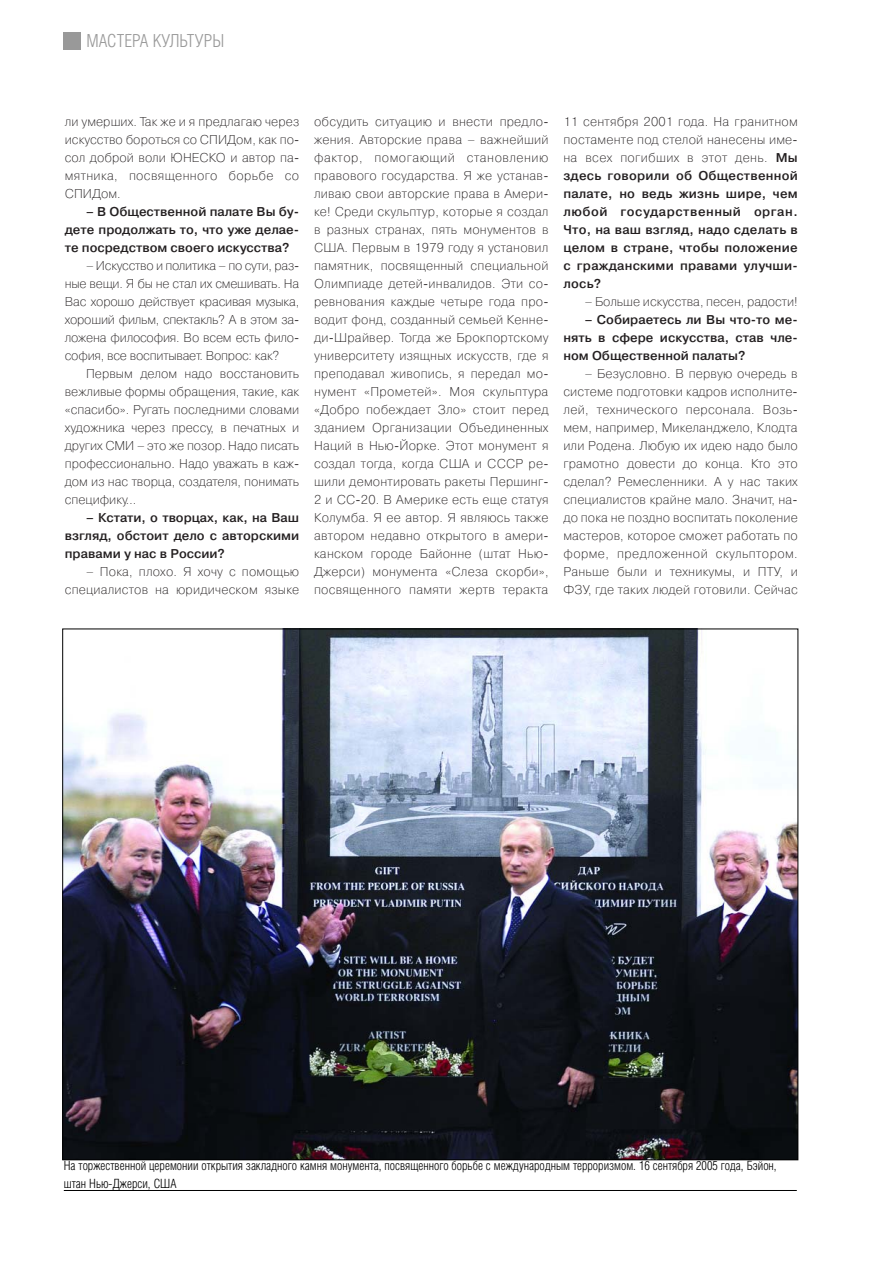
<style>
.page{position:relative;width:893px;height:1263px;background:#fff}
.page>*{position:absolute;margin:0;border:0;box-sizing:border-box;transform-origin:0 0}
.t1{font:300 18px "Helios Cond";color:#999}
.t2{font:12.75px/18px "Pragmatica Light C";letter-spacing:.01em;color:#231f20;text-align:justify}
.t3{font:700 12.75px/18px "Pragmatica Light C";color:#231f20;text-align:justify}
.t4{font:300 12.75px/18px "Helios Cond";color:#000}
.s1{font-weight:400}
</style>
<div class="page">
<div style="left:63px;top:33px;width:17px;height:17px;background:#999"></div>
<img style="left:64px;top:631px;width:732px;height:527px">
<hr style="left:64px;top:1190px;width:732px;height:1px;background:#000">
<h1 class="t1" style="left:86px;top:36px;width:139px">МАСТЕРА КУЛЬТУРЫ</h1>
<p class="t2" style="left:65px;top:113px;width:236px">ли умерших. Так же и я предлагаю через искусство бороться со СПИДом, как по&shy;сол доброй воли ЮНЕСКО и автор па&shy;мятника, посвященного борьбе со СПИДом.</p>
<p class="t3" style="left:65px;top:203px;width:236px;text-indent:21px">– В Общественной палате Вы бу&shy;дете продолжать то, что уже делае&shy;те посредством своего искусства?</p>
<p class="t2" style="left:65px;top:257px;width:236px;text-indent:21px">– Искусство и политика – по сути, раз&shy;ные вещи. Я бы не стал их смешивать. На Вас хорошо действует красивая музыка, хороший фильм, спектакль? А в этом за&shy;ложена философия. Во всем есть фило&shy;софия, все воспитывает. Вопрос: как?</p>
<p class="t2" style="left:65px;top:365px;width:236px;text-indent:21px">Первым делом надо восстановить вежливые формы обращения, такие, как «спасибо». Ругать последними словами художника через прессу, в печатных и других СМИ – это же позор. Надо писать профессионально. Надо уважать в каж&shy;дом из нас творца, создателя, понимать специфику…</p>
<p class="t3" style="left:65px;top:509px;width:236px;text-indent:21px">– Кстати, о творцах, как, на Ваш взгляд, обстоит дело с авторскими правами у нас в России?</p>
<p class="t2" style="left:65px;top:563px;width:236px;text-align:right">– Пока, плохо. Я хочу с помощью специалистов на юридическом языке</p>
<p class="t2" style="left:314px;top:113px;width:236px">обсудить ситуацию и внести предло&shy;жения. Авторские права – важнейший фактор, помогающий становлению правового государства. Я же устанав&shy;ливаю свои авторские права в Амери&shy;ке! Среди скульптур, которые я создал в разных странах, пять монументов в США. Первым в 1979 году я установил памятник, посвященный специальной Олимпиаде детей-инвалидов. Эти со&shy;ревнования каждые четыре года про&shy;водит фонд, созданный семьей Кенне&shy;ди-Шрайвер. Тогда же Брокпортскому университету изящных искусств, где я преподавал живопись, я передал мо&shy;нумент «Прометей». Моя скульптура «Добро побеждает Зло» стоит перед зданием Организации Объединенных Наций в Нью-Йорке. Этот монумент я создал тогда, когда США и СССР ре&shy;шили демонтировать ракеты Першинг-2 и СС-20. В Америке есть еще статуя Колумба. Я ее автор. Я являюсь также автором недавно открытого в амери&shy;канском городе Байонне (штат Нью-Джерси) монумента «Слеза скорби», посвященного памяти жертв теракта</p>
<p class="t3" style="left:563px;top:113px;width:236px"><span class="s1">11 сентября 2001 года. На гранитном постаменте под стелой нанесены име&shy;на всех погибших в этот день.</span> Мы здесь говорили об Общественной палате, но ведь жизнь шире, чем любой государственный орган.<br>Что, на ваш взгляд, надо сделать в целом в стране, чтобы положение с гражданскими правами улучши&shy;лось?</p>
<p class="t2" style="left:584px;top:293px;width:215px">– Больше искусства, песен, радости!</p>
<p class="t3" style="left:563px;top:311px;width:236px;text-indent:21px">– Собираетесь ли Вы что-то ме&shy;нять в сфере искусства, став чле&shy;ном Общественной палаты?</p>
<p class="t2" style="left:563px;top:365px;width:236px;text-indent:21px">– Безусловно. В первую очередь в системе подготовки кадров исполните&shy;лей, технического персонала. Возь&shy;мем, например, Микеланджело, Клодта или Родена. Любую их идею надо было грамотно довести до конца. Кто это сделал? Ремесленники. А у нас таких специалистов крайне мало. Значит, на&shy;до пока не поздно воспитать поколение мастеров, которое сможет работать по форме, предложенной скульптором.<br>Раньше были и техникумы, и ПТУ, и ФЗУ, где таких людей готовили. Сейчас</p>
<p class="t4" style="left:64px;top:1159px;width:714px">На торжественной церемонии открытия закладного камня монумента, посвященного борьбе с международным терроризмом. 16 сентября 2005 года, Бэйон, штан Нью-Джерси, США</p>
</div>
